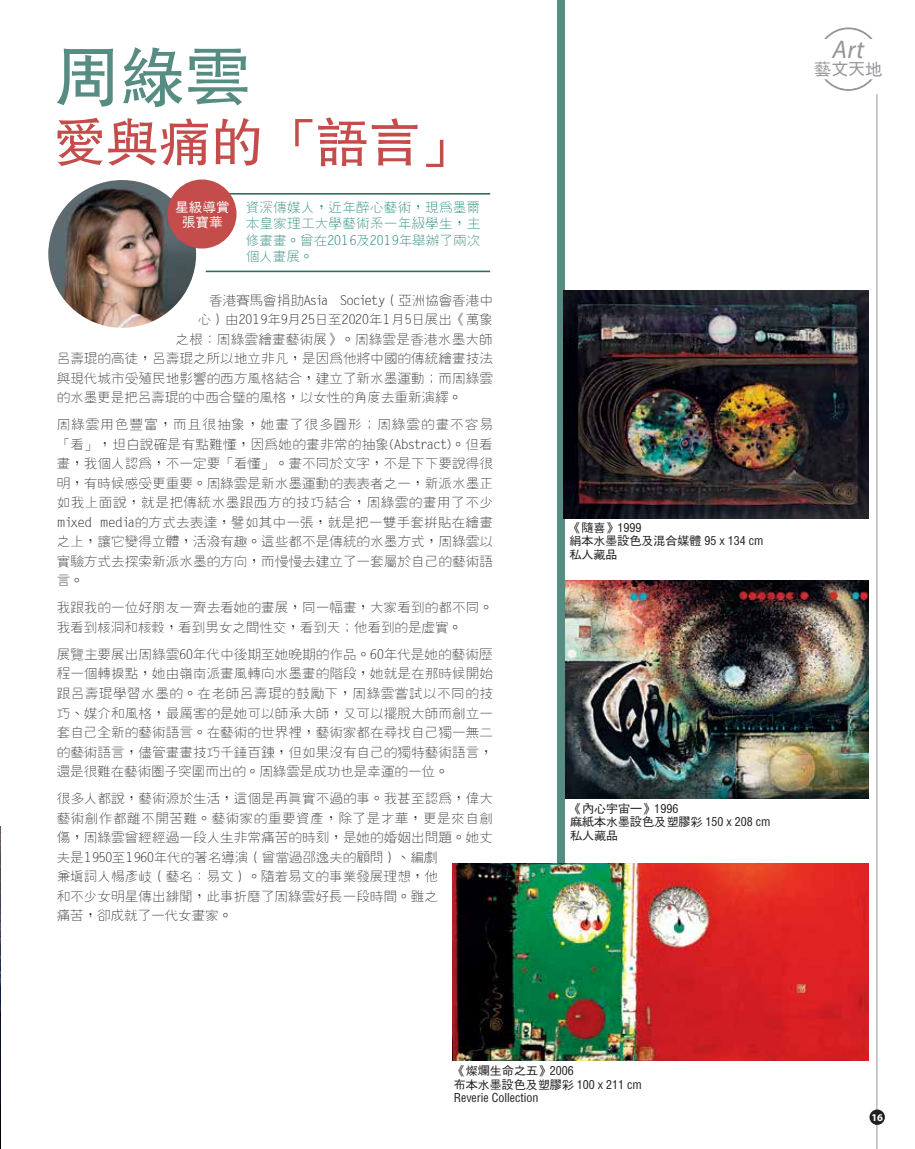
<style>
.page{position:relative;width:915px;height:1149px;background:#fff}
.page>*{position:absolute;margin:0;border:0;box-sizing:border-box;transform-origin:0 0}
.t1{font:66px "FZHTB B51 0";color:#568c82}
.t2{font:52.5px "FZHTB B51 0";color:#c44c4b}
.t3{font:italic 25.5px "Myriad Pro";color:#939598}
.t4{font:16.95px "FZPHB B51 0";color:#939598}
.t5{font:13.5px/19.5px "FZYXB B51 0";letter-spacing:.01em;color:#262324;text-align:justify}
.t6{font:13.5px/16.5px "FZYXB B51 0";letter-spacing:.005em;color:#187d72;text-align:justify}
.t7{font:13.5px/15px "FZPHB B51 0";color:#fff;text-align:center}
.t8{font:12px/13.5px "FZPHB B51 0";color:#231f20}
.t9{font:700 10.5px "Myriad Pro";color:#fff}
</style>
<div class="page">
<img style="left:0;top:826px;width:1px;height:322px">
<img style="left:564px;top:580px;width:304px;height:218px">
<div style="left:556px;top:0;width:8px;height:873px;background:#568c82"></div>
<hr style="left:876px;top:62px;width:1px;height:1086px;background:#939598">
<div style="left:869px;top:1109px;width:15px;height:15px;background:#231f20;border-radius:50%"></div>
<hr style="left:206px;top:270px;width:284px;height:2px;background:#2d6961">
<img style="left:563px;top:291px;width:305px;height:227px">
<img style="left:453px;top:863px;width:414px;height:197px">
<div style="left:805px;top:18px;width:87px;height:86px;background:#fff;border-radius:50%"></div>
<svg style="left:824px;top:27px;width:48px;height:12px"></svg>
<svg style="left:824px;top:79px;width:48px;height:12px"></svg>
<img style="left:48px;top:180px;width:148px;height:148px;border-radius:74px">
<hr style="left:185px;top:193px;width:305px;height:1px;background:#2d6961">
<div style="left:167px;top:179px;width:69px;height:69px;background:#c44c4b;border-radius:50%"></div>
<h1 class="t1" style="left:54px;top:31px;width:199px">周綠雲</h1>
<h2 class="t2" style="left:54px;top:105px;width:421px">愛與痛的「語言」</h2>
<p class="t7" style="left:175px;top:199px;width:55px">星級導賞張寶華</p>
<p class="t6" style="left:246px;top:199px;width:236px">資深傳媒人，近年醉心藝術，現為墨爾本皇家理工大學藝術系一年級學生，主修畫畫。曾在2016及2019年舉辦了兩次個人畫展。</p>
<p class="t5" style="left:209px;top:290px;width:285px">香港賽馬會捐助Asia Society（亞洲協會香港中</p>
<p class="t5" style="left:198px;top:310px;width:296px">心）由2019年9月25日至2020年1月5日展出《萬象</p>
<p class="t5" style="left:175px;top:329px;width:319px">之根：周綠雲繪畫藝術展》。周綠雲是香港水墨大師</p>
<p class="t5" style="left:57px;top:349px;width:437px">呂壽琨的高徒，呂壽琨之所以地立非凡，是因為他將中國的傳統繪畫技法</p>
<p class="t5" style="left:57px;top:368px;width:437px">與現代城市受殖民地影響的西方風格結合，建立了新水墨運動；而周綠雲</p>
<p class="t5" style="left:57px;top:388px;width:407px">的水墨更是把呂壽琨的中西合璧的風格，以女性的角度去重新演繹。</p>
<p class="t5" style="left:57px;top:415px;width:437px">周綠雲用色豐富，而且很抽象，她畫了很多圓形；周綠雲的畫不容易「看」，坦白說確是有點難懂，因為她的畫非常的抽象(Abstract)。但看畫，我個人認為，不一定要「看懂」。畫不同於文字，不是下下要說得很明，有時候感受更重要。周綠雲是新水墨運動的表表者之一，新派水墨正如我上面說，就是把傳統水墨跟西方的技巧結合，周綠雲的畫用了不少mixed media的方式去表達，譬如其中一張，就是把一雙手套拼貼在繪畫之上，讓它變得立體，活潑有趣。這些都不是傳統的水墨方式，周綠雲以實驗方式去探索新派水墨的方向，而慢慢去建立了一套屬於自己的藝術語言。</p>
<p class="t5" style="left:57px;top:598px;width:437px">我跟我的一位好朋友一齊去看她的畫展，同一幅畫，大家看到的都不同。我看到核洞和核穀，看到男女之間性交，看到天；他看到的是虛實。</p>
<p class="t5" style="left:57px;top:644px;width:437px">展覽主要展出周綠雲60年代中後期至她晚期的作品。60年代是她的藝術歷程一個轉捩點，她由嶺南派畫風轉向水墨畫的階段，她就是在那時候開始跟呂壽琨學習水墨的。在老師呂壽琨的鼓勵下，周綠雲嘗試以不同的技巧、媒介和風格，最厲害的是她可以師承大師，又可以擺脫大師而創立一套自己全新的藝術語言。在藝術的世界裡，藝術家都在尋找自己獨一無二的藝術語言，儘管畫畫技巧千錘百鍊，但如果沒有自己的獨特藝術語言，還是很難在藝術圈子突圍而出的。周綠雲是成功也是幸運的一位。</p>
<p class="t5" style="left:57px;top:788px;width:437px;text-align:left">很多人都說，藝術源於生活，這個是再真實不過的事。我甚至認為，偉大藝術創作都離不開苦難。藝術家的重要資產，除了是才華，更是來自創傷，周綠雲曾經經過一段人生非常痛苦的時刻，是她的婚姻出問題。她丈夫是1950至1960年代的著名導演（曾當過邵逸夫的顧問）、編劇<br>兼填詞人楊彥岐（藝名：易文）。隨着易文的事業發展理想，他<br>和不少女明星傳出緋聞，此事折磨了周綠雲好長一段時間。雖之<br>痛苦，卻成就了一代女畫家。</p>
<h3 class="t3" style="left:832px;top:34px;width:33px">Art</h3>
<p class="t4" style="left:814px;top:59px;width:70px">藝文天地</p>
<p class="t8" style="left:569px;top:520px;width:195px">《隨喜》1999<br>絹本水墨設色及混合媒體 95 x 134 cm私人藏品</p>
<p class="t8" style="left:570px;top:801px;width:201px">《內心宇宙一》1996<br>麻紙本水墨設色及塑膠彩 150 x 208 cm私人藏品</p>
<p class="t8" style="left:453px;top:1063px;width:189px">《燦爛生命之五》2006<br>布本水墨設色及塑膠彩 100 x 211 cm<br>Reverie Collection</p>
<p class="t9" style="left:871px;top:1109px;width:13px">16</p>
</div>
